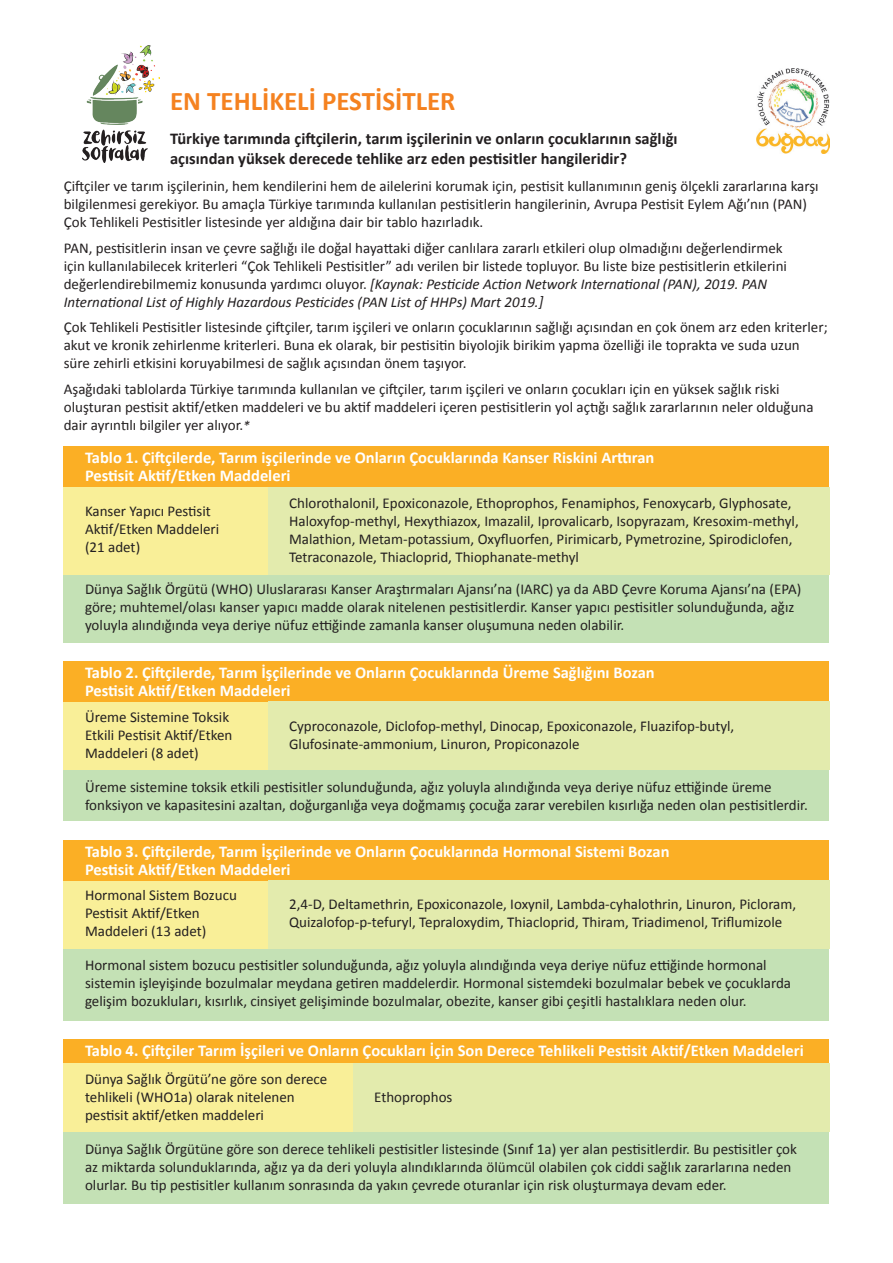
<style>
.page{position:relative;width:893px;height:1263px;background:#fff}
.page>*{position:absolute;margin:0;border:0;box-sizing:border-box;transform-origin:0 0}
.t1{font:700 27px "Calibri";color:#f58220}
.t2{font:700 16.5px/18px "Calibri";color:#fff}
.t3{font:700 16.5px/19.8px "Calibri";color:#231f20}
.t4{font:15px/18px "Calibri";color:#231f20}
.s1{font-style:italic}
.s2{font-style:italic;font-size:13.5px}
</style>
<div class="page">
<div style="left:64px;top:574px;width:765px;height:68px;background:#c4e1b5"></div>
<div style="left:64px;top:487px;width:204px;height:87px;background:#f9ef98"></div>
<div style="left:64px;top:446px;width:765px;height:41px;background:#fbaf25"></div>
<div style="left:268px;top:487px;width:561px;height:87px;background:#e3ebad"></div>
<div style="left:64px;top:770px;width:765px;height:51px;background:#c4e1b5"></div>
<div style="left:64px;top:702px;width:204px;height:68px;background:#f9ef98"></div>
<div style="left:64px;top:661px;width:765px;height:41px;background:#fbaf25"></div>
<div style="left:268px;top:702px;width:561px;height:68px;background:#e3ebad"></div>
<div style="left:64px;top:948px;width:765px;height:72px;background:#c4e1b5"></div>
<div style="left:64px;top:880px;width:204px;height:68px;background:#f9ef98"></div>
<div style="left:64px;top:840px;width:765px;height:40px;background:#fbaf25"></div>
<div style="left:268px;top:880px;width:561px;height:68px;background:#e3ebad"></div>
<div style="left:64px;top:1131px;width:765px;height:72px;background:#c4e1b5"></div>
<div style="left:64px;top:1063px;width:289px;height:68px;background:#f9ef98"></div>
<div style="left:64px;top:1040px;width:765px;height:23px;background:#fbaf25"></div>
<div style="left:353px;top:1063px;width:476px;height:68px;background:#e3ebad"></div>
<img style="left:83px;top:46px;width:77px;height:117px">
<img style="left:757px;top:68px;width:72px;height:86px">
<h1 class="t1" style="left:170px;top:83px;width:287px">EN TEHLİKELİ PESTİSİTLER</h1>
<p class="t3" style="left:170px;top:129px;width:509px">Türkiye tarımında çiftçilerin, tarım işçilerinin ve onların çocuklarının sağlığı açısından yüksek derecede tehlike arz eden pestisitler hangileridir?</p>
<p class="t4" style="left:64px;top:177px;width:756px">Çiftçiler ve tarım işçilerinin, hem kendilerini hem de ailelerini korumak için, pestisit kullanımının geniş ölçekli zararlarına karşı bilgilenmesi gerekiyor. Bu amaçla Türkiye tarımında kullanılan pestisitlerin hangilerinin, Avrupa Pestisit Eylem Ağı’nın (PAN)<br>Çok Tehlikeli Pestisitler listesinde yer aldığına dair bir tablo hazırladık.</p>
<p class="t4" style="left:64px;top:239px;width:725px">PAN, pestisitlerin insan ve çevre sağlığı ile doğal hayattaki diğer canlılara zararlı etkileri olup olmadığını değerlendirmek için kullanılabilecek kriterleri “Çok Tehlikeli Pestisitler” adı verilen bir listede topluyor. Bu liste bize pestisitlerin etkilerini değerlendirebilmemiz konusunda yardımcı oluyor. <span class="s1">[Kaynak: Pesticide Action Network International (PAN), 2019. PAN International List of Highly Hazardous Pesticides (PAN List of HHPs) Mart 2019.]</span></p>
<p class="t4" style="left:64px;top:318px;width:765px">Çok Tehlikeli Pestisitler listesinde çiftçiler, tarım işçileri ve onların çocuklarının sağlığı açısından en çok önem arz eden kriterler; akut ve kronik zehirlenme kriterleri. Buna ek olarak, bir pestisitin biyolojik birikim yapma özelliği ile toprakta ve suda uzun süre zehirli etkisini koruyabilmesi de sağlık açısından önem taşıyor.</p>
<p class="t4" style="left:64px;top:380px;width:751px">Aşağıdaki tablolarda Türkiye tarımında kullanılan ve çiftçiler, tarım işçileri ve onların çocukları için en yüksek sağlık riski oluşturan pestisit aktif/etken maddeleri ve bu aktif maddeleri içeren pestisitlerin yol açtığı sağlık zararlarının neler olduğuna dair ayrıntılı bilgiler yer alıyor.<span class="s2">*</span></p>
<p class="t2" style="left:85px;top:449px;width:571px">Tablo 1. Çiftçilerde, Tarım işçilerinde ve Onların Çocuklarında Kanser Riskini Arttıran<br>Pestisit Aktif/Etken Maddeleri</p>
<p class="t4" style="left:85px;top:502px;width:136px">Kanser Yapıcı Pestisit<br>Aktif/Etken Maddeleri (21 adet)</p>
<p class="t4" style="left:289px;top:494px;width:511px">Chlorothalonil, Epoxiconazole, Ethoprophos, Fenamiphos, Fenoxycarb, Glyphosate, Haloxyfop-methyl, Hexythiazox, Imazalil, Iprovalicarb, Isopyrazam, Kresoxim-methyl, Malathion, Metam-potassium, Oxyfluorfen, Pirimicarb, Pymetrozine, Spirodiclofen, Tetraconazole, Thiacloprid, Thiophanate-methyl</p>
<p class="t4" style="left:85px;top:580px;width:718px">Dünya Sağlık Örgütü (WHO) Uluslararası Kanser Araştırmaları Ajansı’na (IARC) ya da ABD Çevre Koruma Ajansı’na (EPA) göre; muhtemel/olası kanser yapıcı madde olarak nitelenen pestisitlerdir. Kanser yapıcı pestisitler solunduğunda, ağız yoluyla alındığında veya deriye nüfuz ettiğinde zamanla kanser oluşumuna neden olabilir.</p>
<p class="t2" style="left:85px;top:663px;width:571px">Tablo 2. Çiftçilerde, Tarım İşçilerinde ve Onların Çocuklarında Üreme Sağlığını Bozan<br>Pestisit Aktif/Etken Maddeleri</p>
<p class="t4" style="left:85px;top:708px;width:149px">Üreme Sistemine Toksik<br>Etkili Pestisit Aktif/Etken<br>Maddeleri (8 adet)</p>
<p class="t4" style="left:289px;top:717px;width:447px">Cyproconazole, Diclofop-methyl, Dinocap, Epoxiconazole, Fluazifop-butyl,<br>Glufosinate-ammonium, Linuron, Propiconazole</p>
<p class="t4" style="left:85px;top:778px;width:724px">Üreme sistemine toksik etkili pestisitler solunduğunda, ağız yoluyla alındığında veya deriye nüfuz ettiğinde üreme fonksiyon ve kapasitesini azaltan, doğurganlığa veya doğmamış çocuğa zarar verebilen kısırlığa neden olan pestisitlerdir.</p>
<p class="t2" style="left:85px;top:842px;width:586px">Tablo 3. Çiftçilerde, Tarım İşçilerinde ve Onların Çocuklarında Hormonal Sistemi Bozan<br>Pestisit Aktif/Etken Maddeleri</p>
<p class="t4" style="left:85px;top:886px;width:153px">Hormonal Sistem Bozucu<br>Pestisit Aktif/Etken<br>Maddeleri (13 adet)</p>
<p class="t4" style="left:289px;top:895px;width:509px">2,4-D, Deltamethrin, Epoxiconazole, Ioxynil, Lambda-cyhalothrin, Linuron, Picloram,<br>Quizalofop-p-tefuryl, Tepraloxydim, Thiacloprid, Thiram, Triadimenol, Triflumizole</p>
<p class="t4" style="left:85px;top:956px;width:708px">Hormonal sistem bozucu pestisitler solunduğunda, ağız yoluyla alındığında veya deriye nüfuz ettiğinde hormonal sistemin işleyişinde bozulmalar meydana getiren maddelerdir. Hormonal sistemdeki bozulmalar bebek ve çocuklarda gelişim bozukluları, kısırlık, cinsiyet gelişiminde bozulmalar, obezite, kanser gibi çeşitli hastalıklara neden olur.</p>
<p class="t2" style="left:85px;top:1042px;width:720px">Tablo 4. Çiftçiler Tarım İşçileri ve Onların Çocukları İçin Son Derece Tehlikeli Pestisit Aktif/Etken Maddeleri</p>
<p class="t4" style="left:85px;top:1070px;width:244px">Dünya Sağlık Örgütü’ne göre son derece tehlikeli (WHO1a) olarak nitelenen pestisit aktif/etken maddeleri</p>
<p class="t4" style="left:374px;top:1088px;width:80px">Ethoprophos</p>
<p class="t4" style="left:85px;top:1140px;width:713px">Dünya Sağlık Örgütüne göre son derece tehlikeli pestisitler listesinde (Sınıf 1a) yer alan pestisitlerdir. Bu pestisitler çok az miktarda solunduklarında, ağız ya da deri yoluyla alındıklarında ölümcül olabilen çok ciddi sağlık zararlarına neden olurlar. Bu tip pestisitler kullanım sonrasında da yakın çevrede oturanlar için risk oluşturmaya devam eder.</p>
</div>
